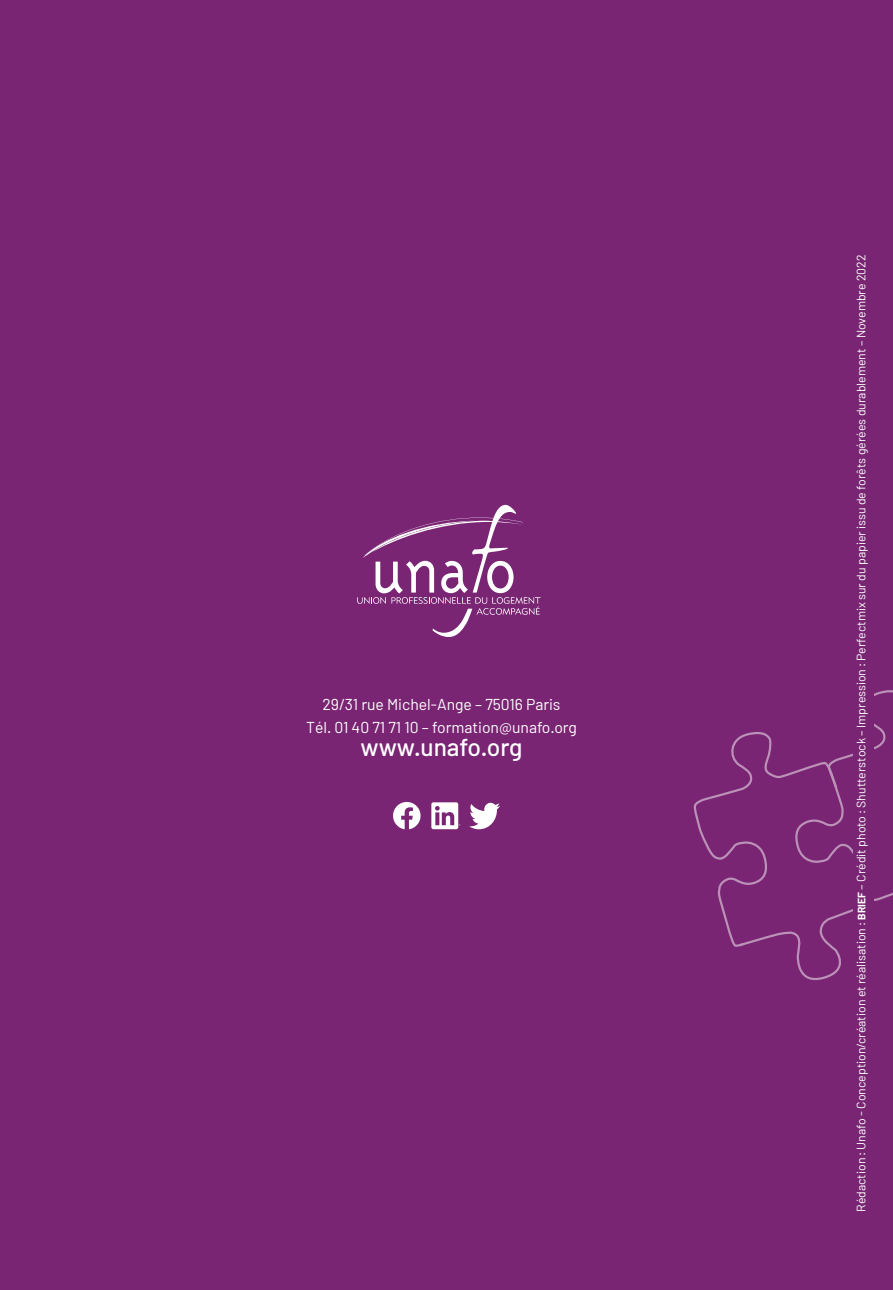
<style>
.page{position:relative;width:893px;height:1290px;background:#792573}
.page>*{position:absolute;margin:0;border:0;box-sizing:border-box;transform-origin:0 0}
.t1{font:500 24.5px "Barlow";color:#fff}
.t2{font:15.75px/22.9px "Barlow";color:#fff;text-align:center}
.t3{font:12.25px "Barlow";color:#fff}
.s1{font-weight:700;font-size:10.5px}
</style>
<div class="page">
<svg style="left:357px;top:505px;width:183px;height:132px"></svg>
<svg style="left:469px;top:803px;width:31px;height:26px"></svg>
<svg style="left:393px;top:802px;width:28px;height:27px"></svg>
<svg style="left:431px;top:802px;width:29px;height:27px"></svg>
<svg style="left:693px;top:690px;width:200px;height:290px"></svg>
<div style="left:853px;top:171px;width:21px;height:1041px;background:#792573"></div>
<p class="t2" style="left:306px;top:693px;width:272px">29/31 rue Michel-Ange – 75016 Paris<br>Tél. 01 40 71 71 10 – formation@unafo.org</p>
<h1 class="t1" style="left:360px;top:732px;width:164px">www.unafo.org</h1>
<p class="t3" style="left:853px;top:1212px;width:959px;rotate:-90deg">Rédaction: Unafo - Conception/création et réalisation: <span class="s1">BRIEF</span> – Crédit photo: Shutterstock – Impression: Perfectmix sur du papier issu de forêts gérées durablement – Novembre 2022</p>
</div>
